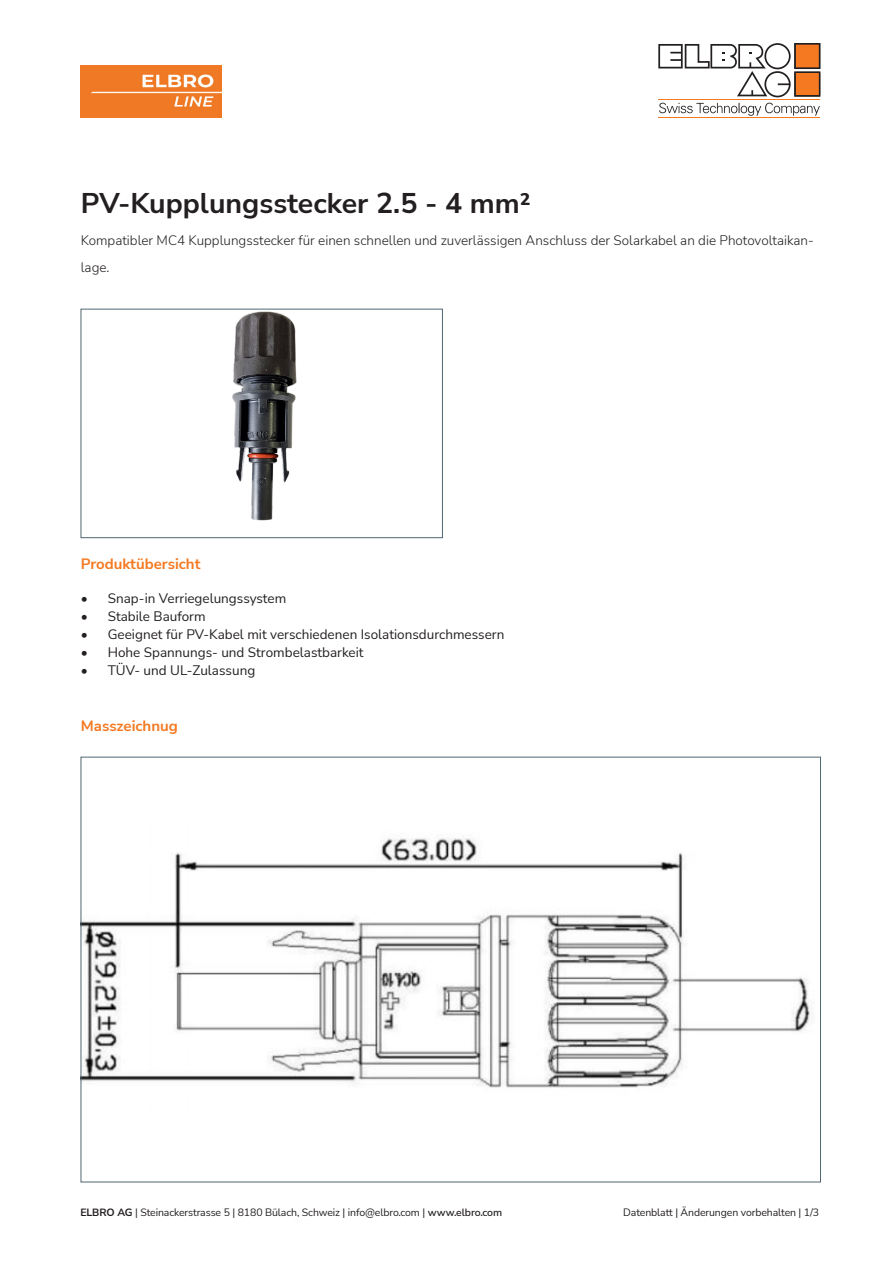
<style>
.page{position:relative;width:893px;height:1263px;background:#fff}
.page>*{position:absolute;margin:0;border:0;box-sizing:border-box;transform-origin:0 0}
.Titel_H2{font:700 28.5px "Nunito Sans";color:#231f20}
.Übrschrift_Produkt{font:700 15px "Nunito Sans";color:#f47921}
.t1{font:13.5px "Nunito Sans";color:#231f20}
.Fließtext{font:300 13.5px/27px "Nunito Sans";color:#231f20}
.t2{font:10.5px "Nunito Sans";letter-spacing:-.01em;color:#231f20}
.s1{font-weight:700}
.s2{font-weight:600}
</style>
<div class="page">
<hr style="left:658px;top:117px;width:162px;height:1px;background:#f47921">
<hr style="left:658px;top:100px;width:162px;height:1px;background:#f47921">
<svg style="left:658px;top:43px;width:162px;height:54px"></svg>
<svg style="left:659px;top:103px;width:161px;height:13px"></svg>
<img style="left:81px;top:66px;width:141px;height:51px">
<img style="left:232px;top:311px;width:65px;height:210px">
<div style="left:81px;top:309px;width:362px;height:229px;border:1px solid #506672"></div>
<img style="left:83px;top:838px;width:728px;height:250px">
<p class="Titel_H2" style="left:81px;top:183px;width:451px">PV-Kupplungsstecker 2.5 - 4 mm²</p>
<p class="Fließtext" style="left:81px;top:226px;width:735px">Kompatibler MC4 Kupplungsstecker für einen schnellen und zuverlässigen Anschluss der Solarkabel an die Photovoltaikan&shy;lage.</p>
<p class="Übrschrift_Produkt" style="left:81px;top:553px;width:121px">Produktübersicht</p>
<p class="t1" style="left:81px;top:588px;width:207px">• Snap-in Verriegelungssystem</p>
<p class="t1" style="left:81px;top:606px;width:126px">• Stabile Bauform</p>
<p class="t1" style="left:81px;top:624px;width:425px">• Geeignet für PV-Kabel mit verschiedenen Isolationsdurchmessern</p>
<p class="t1" style="left:81px;top:642px;width:284px">• Hohe Spannungs- und Strombelastbarkeit</p>
<p class="t1" style="left:81px;top:660px;width:176px">• TÜV- und UL-Zulassung</p>
<p class="Übrschrift_Produkt" style="left:81px;top:715px;width:99px">Masszeichnug</p>
<p class="t2" style="left:80px;top:1205px;width:423px"><span class="s1">ELBRO AG</span> | Steinackerstrasse 5 | 8180 Bülach, Schweiz | info@elbro.com | <span class="s2">www.elbro.com</span></p>
<p class="t2" style="left:623px;top:1205px;width:197px">Datenblatt | Änderungen vorbehalten | 1/3</p>
</div>
